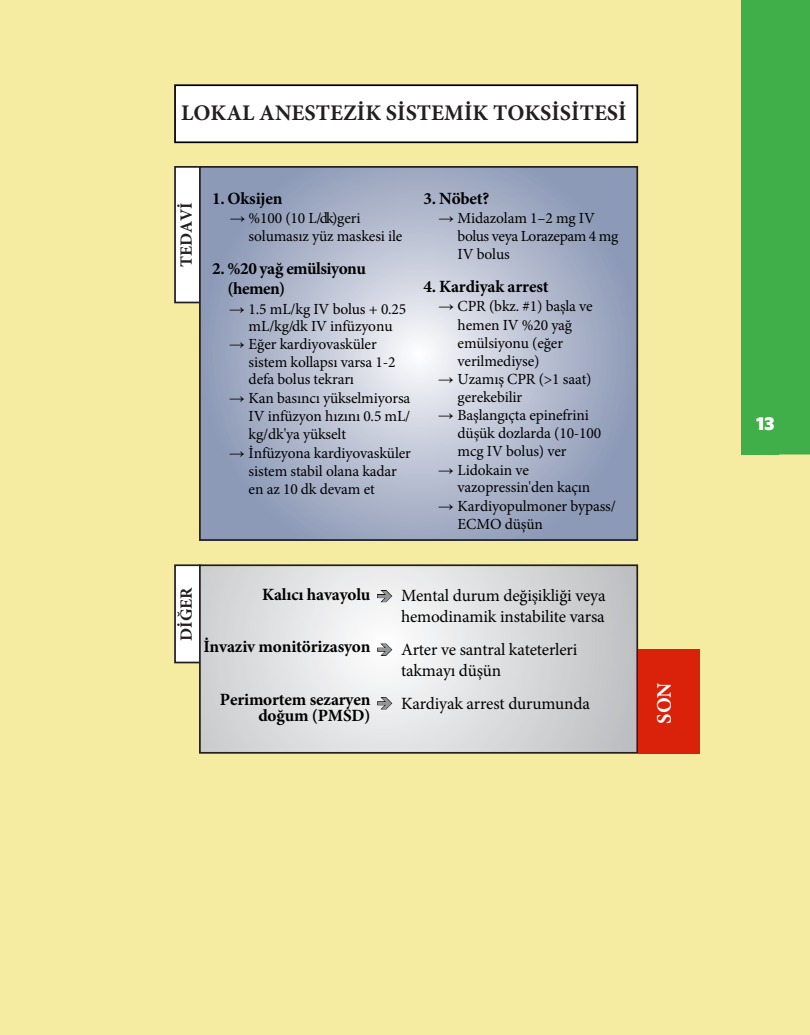
<style>
.page{position:relative;width:810px;height:1035px;background:#fff}
.page>*{position:absolute;margin:0;border:0;box-sizing:border-box;transform-origin:0 0}
.t1{font:700 22.38px "Minion Pro";color:#231f20}
.t2{font:700 20.62px "Minion Pro";color:#fff}
.t3{font:900 18.75px "Whitney HTF";color:#fff}
.t4{font:17.12px/20.8px "Minion Pro";letter-spacing:-.01em;color:#000}
.t5{font:700 17.12px/15.5px "Minion Pro";letter-spacing:-.01em;color:#000;text-align:right}
.t6{font:700 17.12px/20.6px "Minion Pro";letter-spacing:-.03em;color:#000}
.t7{font:700 17.12px "Minion Pro";color:#231f20}
.t8{font:15.5px/17.4px "Minion Pro";letter-spacing:-.01em;color:#000}
.t9{font:15.5px/18px "Minion Pro";letter-spacing:-.03em;color:#000}
.s1{font-family:"Arial"}
</style>
<div class="page">
<div style="left:0;top:0;width:22px;height:1035px;background:#f5eca2"></div>
<div style="left:22px;top:0;width:788px;height:1035px;background:#f5eca2"></div>
<div style="left:174px;top:84px;width:464px;height:59px;background:#fff;border:2px solid #000"></div>
<div style="left:175px;top:167px;width:25px;height:135px;background:#fff"></div>
<div style="left:174px;top:166px;width:27px;height:137px;border:2px solid #231f20"></div>
<svg style="left:202px;top:169px;width:433px;height:369px;background:#adb5ca"></svg>
<div style="left:199px;top:166px;width:439px;height:375px;border:2px solid #231f20"></div>
<div style="left:175px;top:565px;width:25px;height:98px;background:#fff"></div>
<div style="left:174px;top:564px;width:27px;height:99px;border:2px solid #231f20"></div>
<svg style="left:202px;top:567px;width:433px;height:184px;background:#dcdddf"></svg>
<div style="left:199px;top:564px;width:439px;height:190px;border:2px solid #231f20"></div>
<div style="left:639px;top:649px;width:61px;height:105px;background:#da220a"></div>
<div style="left:742px;top:0;width:68px;height:455px;background:#40ae49"></div>
<svg style="left:377px;top:590px;width:16px;height:13px"></svg>
<svg style="left:377px;top:643px;width:16px;height:13px"></svg>
<svg style="left:377px;top:697px;width:16px;height:13px"></svg>
<p class="t1" style="left:181px;top:97px;width:447px">LOKAL ANESTEZİK SİSTEMİK TOKSİSİTESİ</p>
<p class="t7" style="left:174px;top:267px;width:66px;rotate:-90deg">TEDAVİ</p>
<p class="t5" style="left:212px;top:191px;width:72px">1. Oksijen</p>
<p class="t8" style="left:249px;top:210px;width:155px;text-indent:-19px"><span class="s1">→</span> %100 (10 L/dk)geri solumasız yüz maskesi ile</p>
<p class="t6" style="left:228px;top:258px;width:140px;text-indent:-16px">2. %20 yağ emülsiyonu (hemen)</p>
<p class="t8" style="left:229px;top:300px;width:179px;text-align:center"><span class="s1">→</span> 1.5 mL/kg IV bolus + 0.25 mL/kg/dk IV infüzyonu</p>
<p class="t8" style="left:249px;top:336px;width:148px;text-indent:-19px"><span class="s1">→</span> Eğer kardiyovasküler sistem kollapsı varsa 1-2 defa bolus tekrarı</p>
<p class="t8" style="left:249px;top:389px;width:163px;line-height:18px;text-align:justify;text-indent:-19px"><span class="s1">→</span> Kan basıncı yükselmiyorsa IV infüzyon hızını 0.5 mL/ kg/dk'ya yükselt</p>
<p class="t8" style="left:249px;top:444px;width:164px;line-height:18px;text-indent:-19px"><span class="s1">→</span> İnfüzyona kardiyovasküler sistem stabil olana kadar en az 10 dk devam et</p>
<p class="t5" style="left:424px;top:191px;width:67px">3. Nöbet?</p>
<p class="t9" style="left:458px;top:209px;width:162px;text-indent:-19px"><span class="s1">→</span> Midazolam 1–2 mg IV bolus veya Lorazepam 4 mg<br>IV bolus</p>
<p class="t5" style="left:424px;top:279px;width:127px">4. Kardiyak arrest</p>
<p class="t8" style="left:458px;top:298px;width:137px;line-height:18.1px;text-indent:-19px"><span class="s1">→</span> CPR (bkz. #1) başla ve hemen IV %20 yağ emülsiyonu (eğer verilmediyse)</p>
<p class="t8" style="left:458px;top:371px;width:135px;text-indent:-19px"><span class="s1">→</span> Uzamış CPR (&gt;1 saat) gerekebilir</p>
<p class="t8" style="left:458px;top:406px;width:145px;line-height:18px;text-indent:-19px"><span class="s1">→</span> Başlangıçta epinefrini düşük dozlarda (10-100 mcg IV bolus) ver</p>
<p class="t8" style="left:458px;top:461px;width:134px;text-indent:-19px"><span class="s1">→</span> Lidokain ve vazopressin'den kaçın</p>
<p class="t8" style="left:458px;top:497px;width:160px;line-height:18.5px;text-indent:-19px"><span class="s1">→</span> Kardiyopulmoner bypass/<br>ECMO düşün</p>
<p class="t7" style="left:174px;top:641px;width:55px;rotate:-90deg">DİĞER</p>
<p class="t5" style="left:262px;top:587px;width:110px">Kalıcı havayolu</p>
<p class="t5" style="left:203px;top:638px;width:169px">İnvaziv monitörizasyon</p>
<p class="t5" style="left:220px;top:692px;width:152px">Perimortem sezaryen doğum (PMSD)</p>
<p class="t4" style="left:401px;top:586px;width:206px">Mental durum değişikliği veya hemodinamik instabilite varsa</p>
<p class="t4" style="left:401px;top:639px;width:178px">Arter ve santral kateterleri takmayı düşün</p>
<p class="t4" style="left:401px;top:693px;width:190px">Kardiyak arrest durumunda</p>
<p class="t2" style="left:650px;top:724px;width:43px;rotate:-90deg">SON</p>
<p class="t3" style="left:756px;top:412px;width:20px">13</p>
</div>
